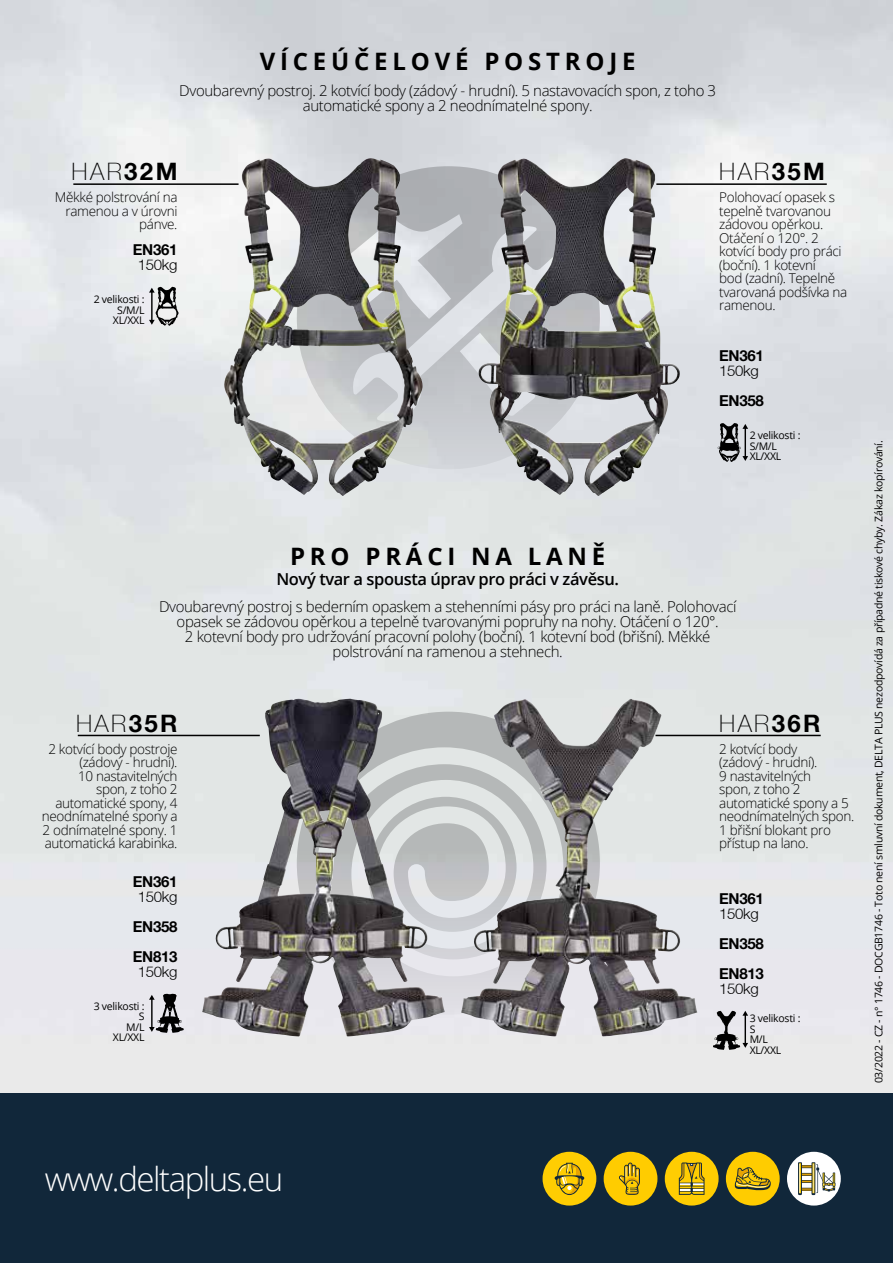
<style>
.page{position:relative;width:893px;height:1263px;background:#fff}
.page>*{position:absolute;margin:0;border:0;box-sizing:border-box;transform-origin:0 0}
.t1{font:300 33px "Open Sans";letter-spacing:-.045em;color:#fff}
.t2{font:700 24px "Open Sans";letter-spacing:.2em;color:#000}
.t3{font:100 24px "Helvetica Neue LT";letter-spacing:.1em;color:#000}
.t4{font:600 16.5px "Open Sans";letter-spacing:-.025em;color:#000}
.t5{font:300 15px/15px "Open Sans";letter-spacing:-.025em;color:#000;text-align:center}
.t6{font:700 15px/30px "Helvetica Neue LT";letter-spacing:-.02em;color:#000}
.t7{font:300 15px "Helvetica Neue LT";letter-spacing:-.02em;color:#000}
.t8{font:300 13.5px/13.5px "Open Sans";letter-spacing:-.025em;color:#000;text-align:right}
.t9{font:10.5px/10.5px "Open Sans";letter-spacing:-.025em;color:#000;text-align:right}
.s1{font-weight:700}
</style>
<div class="page">
<img style="left:0;top:0;width:893px;height:1093px">
<div style="left:0;top:1093px;width:893px;height:170px;background:#11273a"></div>
<div style="left:543px;top:1152px;width:53px;height:53px;background:#ffcd02;border-radius:50%"></div>
<svg style="left:555px;top:1163px;width:29px;height:32px"></svg>
<div style="left:726px;top:1152px;width:54px;height:53px;background:#fc0;border-radius:50%"></div>
<svg style="left:735px;top:1167px;width:36px;height:23px"></svg>
<div style="left:604px;top:1152px;width:53px;height:53px;background:#fc0;border-radius:50%"></div>
<svg style="left:619px;top:1162px;width:21px;height:33px"></svg>
<div style="left:665px;top:1152px;width:54px;height:53px;background:#ffcd02;border-radius:50%"></div>
<svg style="left:679px;top:1162px;width:25px;height:33px"></svg>
<div style="left:787px;top:1152px;width:54px;height:53px;background:#fff;border-radius:50%"></div>
<svg style="left:798px;top:1162px;width:37px;height:33px"></svg>
<svg style="left:297px;top:166px;width:303px;height:303px;background:#b1b3b4"></svg>
<svg style="left:297px;top:712px;width:303px;height:303px;background:#a8a8aa"></svg>
<img style="left:224px;top:158px;width:146px;height:247px">
<img style="left:214px;top:699px;width:135px;height:283px">
<img style="left:478px;top:158px;width:148px;height:246px">
<img style="left:494px;top:699px;width:137px;height:223px">
<hr style="left:78px;top:735px;width:182px;height:1px;background:#000">
<hr style="left:655px;top:735px;width:166px;height:1px;background:#000">
<hr style="left:73px;top:183px;width:166px;height:2px;background:#000">
<hr style="left:656px;top:183px;width:171px;height:2px;background:#000">
<svg style="left:149px;top:288px;width:6px;height:37px"></svg>
<svg style="left:155px;top:285px;width:26px;height:42px"></svg>
<svg style="left:149px;top:995px;width:6px;height:37px"></svg>
<svg style="left:155px;top:992px;width:31px;height:42px"></svg>
<svg style="left:743px;top:424px;width:5px;height:37px"></svg>
<svg style="left:718px;top:422px;width:25px;height:42px"></svg>
<svg style="left:742px;top:1011px;width:6px;height:37px"></svg>
<svg style="left:712px;top:1009px;width:30px;height:42px"></svg>
<h2 class="t2" style="left:260px;top:44px;width:377px">VÍCEÚČELOVÉ POSTROJE</h2>
<p class="t5" style="left:179px;top:83px;width:538px">Dvoubarevný postroj. 2 kotvící body (zádový - hrudní). 5 nastavovacích spon, z toho 3 automatické spony a 2 neodnímatelné spony.</p>
<h2 class="t3" style="left:72px;top:158px;width:107px">HAR<span class="s1">32M</span></h2>
<p class="t8" style="left:55px;top:190px;width:124px">Měkké polstrování na ramenou a v úrovni pánve.</p>
<p class="t6" style="left:133px;top:234px;width:46px">EN361</p>
<p class="t7" style="left:138px;top:255px;width:41px">150kg</p>
<p class="t9" style="left:94px;top:294px;width:52px">2 velikosti :<br>S/M/L<br>XL/XXL</p>
<h2 class="t2" style="left:290px;top:539px;width:317px">PRO PRÁCI NA LANĚ</h2>
<p class="t4" style="left:276px;top:567px;width:344px">Nový tvar a spousta úprav pro práci v závěsu.</p>
<h2 class="t3" style="left:719px;top:158px;width:107px">HAR<span class="s1">35M</span></h2>
<p class="t8" style="left:719px;top:190px;width:130px;text-align:left">Polohovací opasek s tepelně tvarovanou zádovou opěrkou.<br>Otáčení o 120°. 2 kotvící body pro práci (boční). 1 kotevní<br>bod (zadní). Tepelně tvarovaná podšívka na ramenou.</p>
<p class="t6" style="left:719px;top:340px;width:46px">EN361</p>
<p class="t7" style="left:719px;top:361px;width:41px">150kg</p>
<p class="t6" style="left:719px;top:385px;width:46px">EN358</p>
<p class="t9" style="left:750px;top:430px;width:52px;text-align:left">2 velikosti :<br>S/M/L<br>XL/XXL</p>
<p class="t5" style="left:159px;top:599px;width:579px">Dvoubarevný postroj s bederním opaskem a stehenními pásy pro práci na laně. Polohovací opasek se zádovou opěrkou a tepelně tvarovanými popruhy na nohy. Otáčení o 120°.<br>2 kotevní body pro udržování pracovní polohy (boční). 1 kotevní bod (břišní). Měkké polstrování na ramenou a stehnech.</p>
<h2 class="t3" style="left:76px;top:709px;width:103px">HAR<span class="s1">35R</span></h2>
<p class="t8" style="left:42px;top:742px;width:137px">2 kotvící body postroje (zádový - hrudní).<br>10 nastavitelných<br>spon, z toho 2 automatické spony, 4 neodnímatelné spony a<br>2 odnímatelné spony. 1 automatická karabinka.</p>
<p class="t6" style="left:133px;top:866px;width:46px">EN361</p>
<p class="t7" style="left:138px;top:887px;width:41px">150kg</p>
<p class="t6" style="left:133px;top:911px;width:46px">EN358<br>EN813</p>
<p class="t7" style="left:138px;top:962px;width:41px">150kg</p>
<p class="t9" style="left:94px;top:1000px;width:52px">3 velikosti :<br>S<br>M/L<br>XL/XXL</p>
<h2 class="t3" style="left:719px;top:709px;width:103px">HAR<span class="s1">36R</span></h2>
<p class="t8" style="left:719px;top:742px;width:137px;text-align:left">2 kotvící body<br>(zádový - hrudní).<br>9 nastavitelných<br>spon, z toho 2 automatické spony a 5 neodnímatelných spon.<br>1 břišní blokant pro přístup na lano.</p>
<p class="t6" style="left:719px;top:883px;width:46px">EN361</p>
<p class="t7" style="left:719px;top:904px;width:41px">150kg</p>
<p class="t6" style="left:719px;top:928px;width:46px">EN358<br>EN813</p>
<p class="t7" style="left:719px;top:979px;width:41px">150kg</p>
<p class="t9" style="left:750px;top:1013px;width:52px;text-align:left">3 velikosti :<br>S<br>M/L<br>XL/XXL</p>
<p class="t9" style="left:873px;top:1083px;width:644px;rotate:-90deg">03/2022 - CZ - n° 1746 - DOCGB1746 - Toto není smluvní dokument, DELTA PLUS nezodpovídá za případné tiskové chyby. Zákaz kopírování.</p>
<h1 class="t1" style="left:45px;top:1157px;width:240px">www.deltaplus.eu</h1>
</div>
